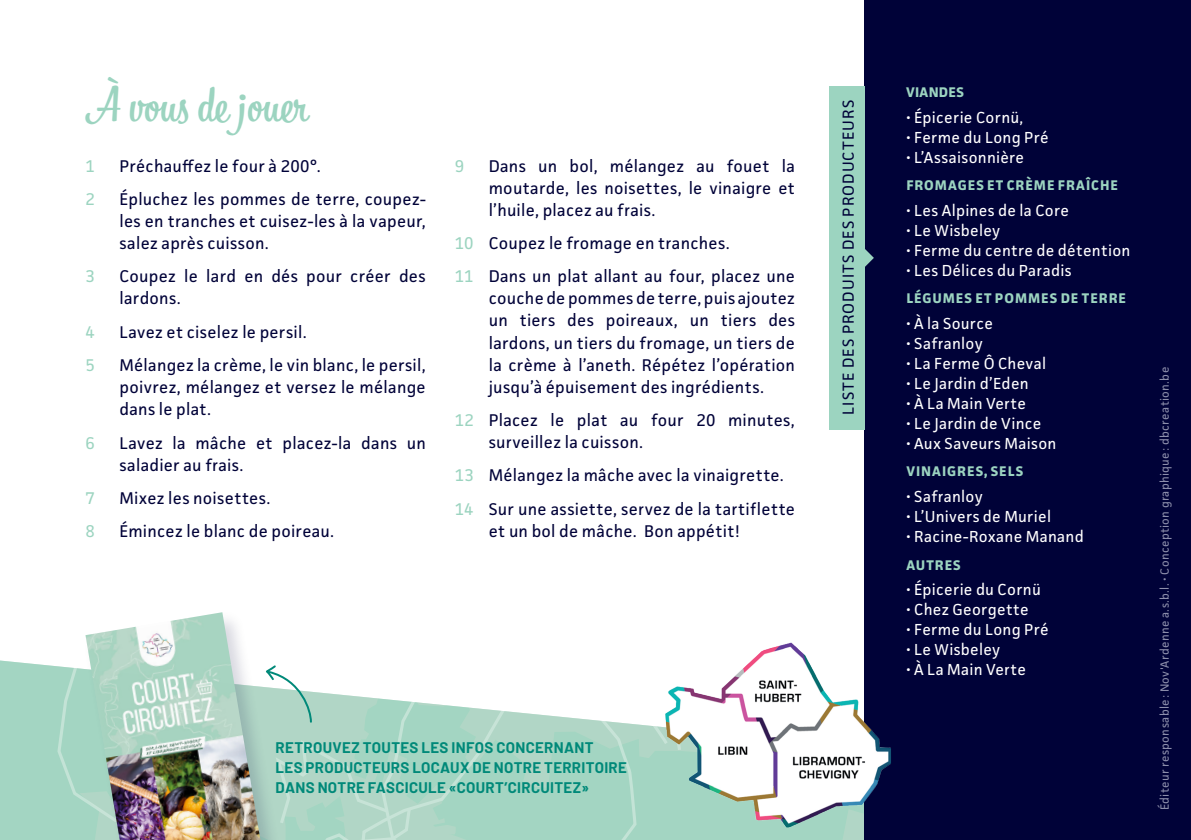
<style>
.page{position:relative;width:1191px;height:840px;background:#fff}
.page>*{position:absolute;margin:0;border:0;box-sizing:border-box;transform-origin:0 0}
.t1{font:47.8px "Bistro Script";color:#9cd4c0}
.Recette{font:17px/22px "Facit";letter-spacing:.015em;color:#000238;text-align:justify}
.Recette-2{font:17px "Facit";color:#9cd4c0}
.Recette-3{font:16px "Facit";letter-spacing:.015em;color:#fff}
.Recette-4{font:16px "Facit";letter-spacing:.065em;color:#000238}
.t2{font:700 15px/20px "Barlow";letter-spacing:.02em;color:#008979}
.Recette-5{font:700 14px "Facit";letter-spacing:.07em;color:#9cd4c0}
.Recette-6{font:700 14px "Facit";letter-spacing:.025em;color:#9cd4c0}
.t3{font:12px "Facit";letter-spacing:.03em;color:#9092ae}
.s1{color:#9cd4c0}
</style>
<div class="page">
<div style="left:0;top:660px;width:56px;height:179px;background:#a3d5c2"></div>
<div style="left:864px;top:0;width:327px;height:839px;background:#000238"></div>
<img style="left:752px;top:642px;width:56px;height:18px">
<img style="left:85px;top:612px;width:157px;height:48px">
<svg style="left:56px;top:660px;width:835px;height:179px"></svg>
<div style="left:829px;top:86px;width:35px;height:343px;background:#9cd4c0"></div>
<svg style="left:864px;top:248px;width:10px;height:20px"></svg>
<p class="t1" style="left:85px;top:76px;width:223px">À vous de jouer</p>
<p class="Recette-2" style="left:85px;top:155px;width:11px">1</p>
<p class="Recette" style="left:119px;top:154px;width:203px">Préchauffez le four à 200°.</p>
<p class="Recette-2" style="left:85px;top:188px;width:11px">2</p>
<p class="Recette" style="left:119px;top:188px;width:308px">Épluchez les pommes de terre, coupez&shy;les en tranches et cuisez-les à la vapeur, salez après cuisson.</p>
<p class="Recette-2" style="left:85px;top:266px;width:11px">3</p>
<p class="Recette" style="left:119px;top:265px;width:308px">Coupez le lard en dés pour créer des lardons.</p>
<p class="Recette-2" style="left:85px;top:321px;width:11px">4</p>
<p class="Recette" style="left:119px;top:320px;width:189px">Lavez et ciselez le persil.</p>
<p class="Recette-2" style="left:85px;top:354px;width:11px">5</p>
<p class="Recette" style="left:119px;top:354px;width:308px">Mélangez la crème, le vin blanc, le persil, poivrez, mélangez et versez le mélange dans le plat.</p>
<p class="Recette-2" style="left:85px;top:432px;width:11px">6</p>
<p class="Recette" style="left:119px;top:431px;width:308px">Lavez la mâche et placez-la dans un saladier au frais.</p>
<p class="Recette-2" style="left:85px;top:487px;width:11px">7</p>
<p class="Recette" style="left:119px;top:486px;width:152px">Mixez les noisettes.</p>
<p class="Recette-2" style="left:85px;top:520px;width:11px">8</p>
<p class="Recette" style="left:119px;top:520px;width:216px">Émincez le blanc de poireau.</p>
<p class="Recette-2" style="left:455px;top:155px;width:11px">9</p>
<p class="Recette" style="left:489px;top:154px;width:308px">Dans un bol, mélangez au fouet la moutarde, les noisettes, le vinaigre et l’huile, placez au frais.</p>
<p class="Recette" style="left:455px;top:232px;width:276px"><span class="s1">10</span> Coupez le fromage en tranches.</p>
<p class="Recette" style="left:489px;top:265px;width:308px;text-indent:-34px"><span class="s1">11</span> Dans un plat allant au four, placez une couche de pommes de terre, puis ajoutez un tiers des poireaux, un tiers des lardons, un tiers du fromage, un tiers de la crème à l’aneth. Répétez l’opération jusqu’à épuisement des ingrédients.</p>
<p class="Recette" style="left:489px;top:408px;width:308px;text-indent:-34px"><span class="s1">12</span> Placez le plat au four 20 minutes, surveillez la cuisson.</p>
<p class="Recette" style="left:455px;top:464px;width:331px"><span class="s1">13</span> Mélangez la mâche avec la vinaigrette.</p>
<p class="Recette" style="left:489px;top:497px;width:308px;text-indent:-34px"><span class="s1">14</span> Sur une assiette, servez de la tartiflette et un bol de mâche. Bon appétit!</p>
<p class="Recette-4" style="left:838px;top:414px;width:316px;rotate:-90deg">LISTE DES PRODUITS DES PRODUCTEURS</p>
<p class="t2" style="left:276px;top:735px;width:353px">RETROUVEZ TOUTES LES INFOS CONCERNANT<br>LES PRODUCTEURS LOCAUX DE NOTRE TERRITOIRE<br>DANS NOTRE FASCICULE «COURT’CIRCUITEZ»</p>
<p class="Recette-6" style="left:906px;top:83px;width:59px">VIANDES</p>
<p class="Recette-3" style="left:906px;top:107px;width:119px">• Épicerie Cornü,</p>
<p class="Recette-3" style="left:906px;top:127px;width:144px">• Ferme du Long Pré</p>
<p class="Recette-3" style="left:906px;top:147px;width:120px">• L’Assaisonnière</p>
<p class="Recette-5" style="left:906px;top:176px;width:213px">FROMAGES ET CRÈME FRAÎCHE</p>
<p class="Recette-3" style="left:906px;top:200px;width:165px">• Les Alpines de la Core</p>
<p class="Recette-3" style="left:906px;top:220px;width:96px">• Le Wisbeley</p>
<p class="Recette-3" style="left:906px;top:240px;width:226px">• Ferme du centre de détention</p>
<p class="Recette-3" style="left:906px;top:260px;width:167px">• Les Délices du Paradis</p>
<p class="Recette-5" style="left:906px;top:289px;width:221px">LÉGUMES ET POMMES DE TERRE</p>
<p class="Recette-3" style="left:906px;top:313px;width:88px">• À la Source</p>
<p class="Recette-3" style="left:906px;top:333px;width:78px">• Safranloy</p>
<p class="Recette-3" style="left:906px;top:353px;width:142px">• La Ferme Ô Cheval</p>
<p class="Recette-3" style="left:906px;top:373px;width:124px">• Le Jardin d’Eden</p>
<p class="Recette-3" style="left:906px;top:393px;width:122px">• À La Main Verte</p>
<p class="Recette-3" style="left:906px;top:413px;width:137px">• Le Jardin de Vince</p>
<p class="Recette-3" style="left:906px;top:433px;width:152px">• Aux Saveurs Maison</p>
<p class="Recette-5" style="left:906px;top:462px;width:119px">VINAIGRES, SELS</p>
<p class="Recette-3" style="left:906px;top:486px;width:78px">• Safranloy</p>
<p class="Recette-3" style="left:906px;top:506px;width:147px">• L’Univers de Muriel</p>
<p class="Recette-3" style="left:906px;top:526px;width:179px">• Racine-Roxane Manand</p>
<p class="Recette-5" style="left:906px;top:555px;width:56px">AUTRES</p>
<p class="Recette-3" style="left:906px;top:579px;width:136px">• Épicerie du Cornü</p>
<p class="Recette-3" style="left:906px;top:599px;width:124px">• Chez Georgette</p>
<p class="Recette-3" style="left:906px;top:619px;width:144px">• Ferme du Long Pré</p>
<p class="Recette-3" style="left:906px;top:639px;width:96px">• Le Wisbeley</p>
<p class="Recette-3" style="left:906px;top:659px;width:122px">• À La Main Verte</p>
<p class="t3" style="left:1157px;top:809px;width:444px;rotate:-90deg">Éditeur responsable: Nov'Ardenne a.s.b.l. • Conception graphique: dbcreation.be</p>
</div>
